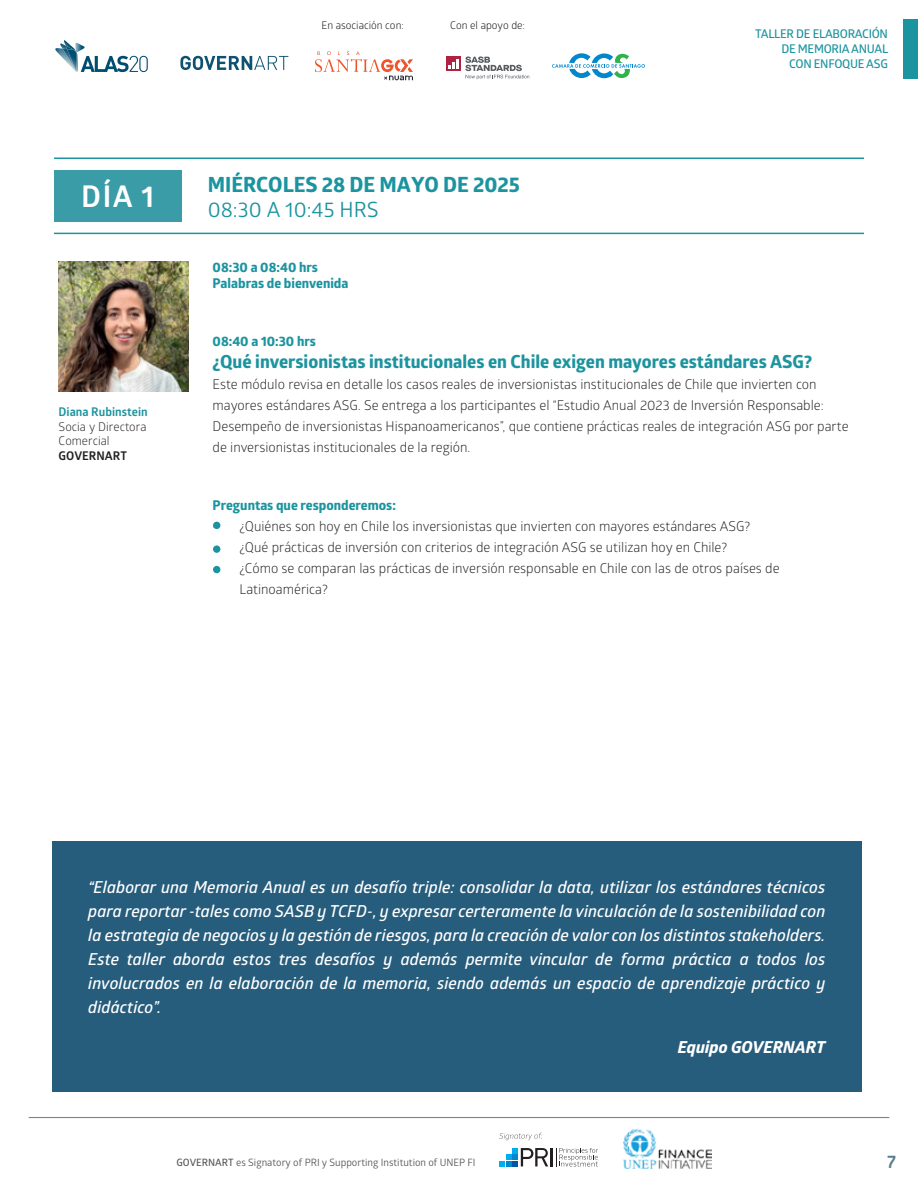
<style>
.page{position:relative;width:918px;height:1188px;background:#fff}
.page>*{position:absolute;margin:0;border:0;box-sizing:border-box;transform-origin:0 0}
.t1{font:700 30px "Glober";color:#fff}
.t2{font:700 21px "Globerx";color:#1c949f}
.t3{font:21px "Glober";color:#1c949f}
.t4{font:700 18px "Globerx";color:#1c949f}
.t5{font:700 18px "Glober";color:#587d90}
.t6{font:italic 600 16.5px/24px "Glober";color:#fff;text-align:justify}
.t7{font:italic 700 16.5px "Globerx";color:#fff}
.t8{font:13.5px/21px "Glober";color:#231f20}
.t9{font:700 13.5px/16.2px "Globerx";color:#1c949f}
.t10{font:600 12px/15px "Glober";letter-spacing:-.025em;color:#1c949f;text-align:right}
.t11{font:12px/14.4px "Glober";color:#231f20}
.t12{font:700 12px "Glober";color:#1c949f}
.t13{font:700 12px "Glober";color:#231f20}
.t14{font:10.5px "Glober";color:#0c0806}
.t15{font:10.2px "Glober";color:#57585a}
.s1{font-weight:600}
</style>
<div class="page">
<hr style="left:29px;top:1117px;width:860px;height:1px;background:#808285">
<svg style="left:499px;top:1148px;width:99px;height:19px"></svg>
<svg style="left:499px;top:1133px;width:43px;height:7px"></svg>
<img style="left:623px;top:1128px;width:88px;height:40px">
<hr style="left:54px;top:158px;width:810px;height:1px;background:#1c949f">
<div style="left:54px;top:170px;width:128px;height:51px;background:#399ca7"></div>
<hr style="left:54px;top:233px;width:810px;height:1px;background:#1c949f">
<div style="left:52px;top:841px;width:810px;height:251px;background:#265c7c"></div>
<div style="left:903px;top:19px;width:15px;height:60px;background:#1c949f"></div>
<img style="left:59px;top:262px;width:129px;height:129px">
<img style="left:55px;top:48px;width:5px;height:7px">
<svg style="left:60px;top:40px;width:88px;height:32px"></svg>
<svg style="left:446px;top:57px;width:15px;height:14px"></svg>
<svg style="left:449px;top:59px;width:9px;height:10px"></svg>
<svg style="left:465px;top:57px;width:64px;height:22px"></svg>
<svg style="left:180px;top:56px;width:108px;height:14px"></svg>
<svg style="left:552px;top:53px;width:93px;height:25px"></svg>
<svg style="left:315px;top:51px;width:98px;height:29px"></svg>
<div style="left:213px;top:522px;width:7px;height:7px;background:#1c949f;border-radius:50%"></div>
<div style="left:213px;top:545px;width:7px;height:8px;background:#1c949f;border-radius:50%"></div>
<div style="left:213px;top:566px;width:7px;height:7px;background:#1c949f;border-radius:50%"></div>
<p class="t14" style="left:322px;top:18px;width:84px">En asociación con:</p>
<p class="t14" style="left:450px;top:18px;width:76px">Con el apoyo de:</p>
<h1 class="t1" style="left:81px;top:175px;width:75px">DÍA 1</h1>
<h2 class="t2" style="left:208px;top:169px;width:314px">MIÉRCOLES 28 DE MAYO DE 2025</h2>
<h2 class="t3" style="left:208px;top:195px;width:173px">08:30 A 10:45 HRS</h2>
<p class="t9" style="left:213px;top:259px;width:137px">08:30 a 08:40 hrs<br>Palabras de bienvenida</p>
<p class="t10" style="left:755px;top:26px;width:135px">TALLER DE ELABORACIÓN<br>DE MEMORIA ANUAL<br>CON ENFOQUE ASG</p>
<p class="t12" style="left:59px;top:403px;width:91px">Diana Rubinstein</p>
<p class="t11" style="left:59px;top:419px;width:89px">Socia y Directora<br>Comercial</p>
<p class="t13" style="left:59px;top:447px;width:70px">GOVERNART</p>
<p class="t9" style="left:213px;top:333px;width:105px">08:40 a 10:30 hrs</p>
<h3 class="t4" style="left:213px;top:348px;width:601px">¿Qué inversionistas institucionales en Chile exigen mayores estándares ASG?</h3>
<p class="t8" style="left:213px;top:373px;width:637px">Este módulo revisa en detalle los casos reales de inversionistas institucionales de Chile que invierten con mayores estándares ASG. Se entrega a los participantes el “Estudio Anual 2023 de Inversión Responsable:<br>Desempeño de inversionistas Hispanoamericanos”, que contiene prácticas reales de integración ASG por parte de inversionistas institucionales de la región.</p>
<p class="t9" style="left:213px;top:497px;width:185px">Preguntas que responderemos:</p>
<p class="t8" style="left:213px;top:515px;width:539px">• ¿Quiénes son hoy en Chile los inversionistas que invierten con mayores estándares ASG?</p>
<p class="t8" style="left:213px;top:536px;width:516px">• ¿Qué prácticas de inversión con criterios de integración ASG se utilizan hoy en Chile?</p>
<p class="t8" style="left:240px;top:557px;width:542px;text-indent:-27px">• ¿Cómo se comparan las prácticas de inversión responsable en Chile con las de otros países de<br>Latinoamérica?</p>
<p class="t6" style="left:88px;top:875px;width:739px">“Elaborar una Memoria Anual es un desafío triple: consolidar la data, utilizar los estándares técnicos para reportar -tales como SASB y TCFD-, y expresar certeramente la vinculación de la sostenibilidad con la estrategia de negocios y la gestión de riesgos, para la creación de valor con los distintos stakeholders.<br>Este taller aborda estos tres desafíos y además permite vincular de forma práctica a todos los involucrados en la elaboración de la memoria, siendo además un espacio de aprendizaje práctico y didáctico”.</p>
<p class="t7" style="left:678px;top:1035px;width:149px">Equipo GOVERNART</p>
<p class="t15" style="left:176px;top:1155px;width:301px"><span class="s1">GOVERNART</span> es Signatory of PRI y Supporting Institution of UNEP FI</p>
<h3 class="t5" style="left:887px;top:1149px;width:10px">7</h3>
</div>
